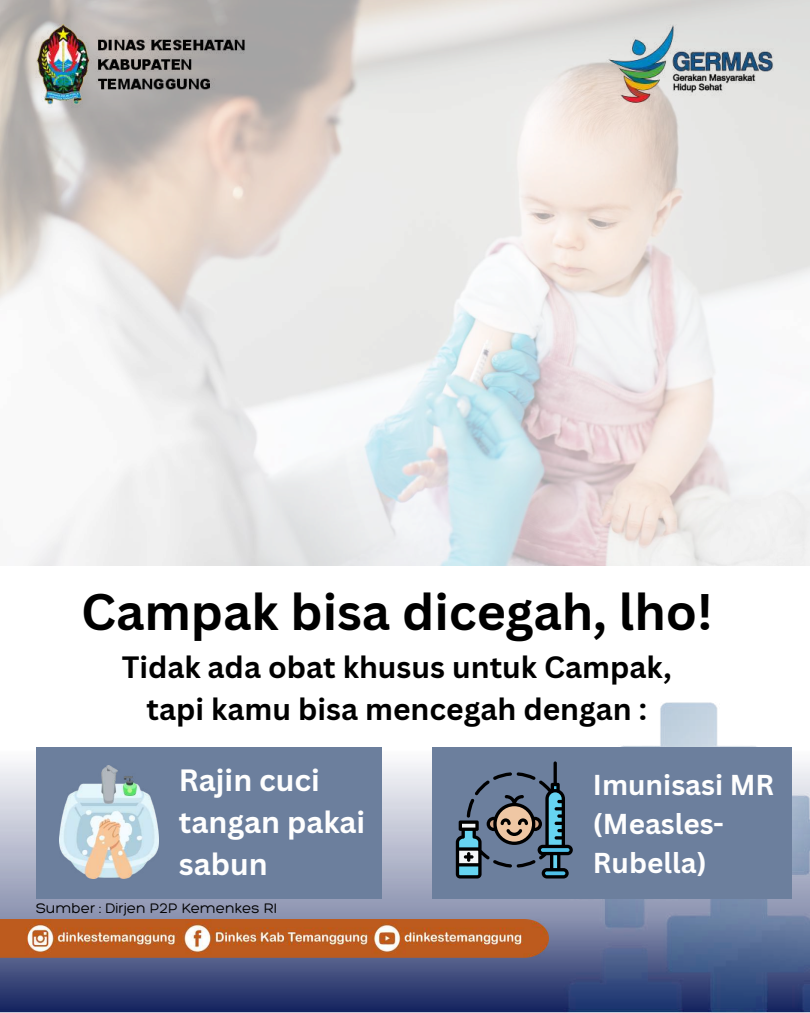
<style>
.page{position:relative;width:810px;height:1013px;background:#fff}
.page>*{position:absolute;margin:0;border:0;box-sizing:border-box;transform-origin:0 0}
.t1{font:700 50px "Canva Sans";color:#000}
.t2{font:700 30px/42px "Canva Sans";color:#000;text-align:center}
.t3{font:700 30px/42px "Canva Sans";color:#fefefe}
.t4{font:700 28px/39px "Canva Sans";color:#fefefe}
.t5{font:300 15px "Hero";color:#000}
</style>
<div class="page">
<img style="left:0;top:24px;width:810px;height:988px">
<div style="left:433px;top:747px;width:358px;height:152px;background:#6c7f9d"></div>
<div style="left:36px;top:747px;width:346px;height:152px;background:#6c7f9d"></div>
<img style="left:0;top:920px;width:548px;height:37px">
<img style="left:59px;top:765px;width:100px;height:113px">
<svg style="left:456px;top:761px;width:117px;height:117px;background:#5e7083"></svg>
<h1 class="t1" style="left:81px;top:576px;width:633px">Campak bisa dicegah, lho!</h1>
<p class="t2" style="left:122px;top:645px;width:551px">Tidak ada obat khusus untuk Campak, tapi kamu bisa mencegah dengan :</p>
<p class="t3" style="left:179px;top:758px;width:188px">Rajin cuci tangan pakai sabun</p>
<p class="t4" style="left:593px;top:764px;width:183px">Imunisasi MR (Measles-<br>Rubella)</p>
<p class="t5" style="left:36px;top:899px;width:242px">Sumber : Dirjen P2P Kemenkes RI</p>
</div>
